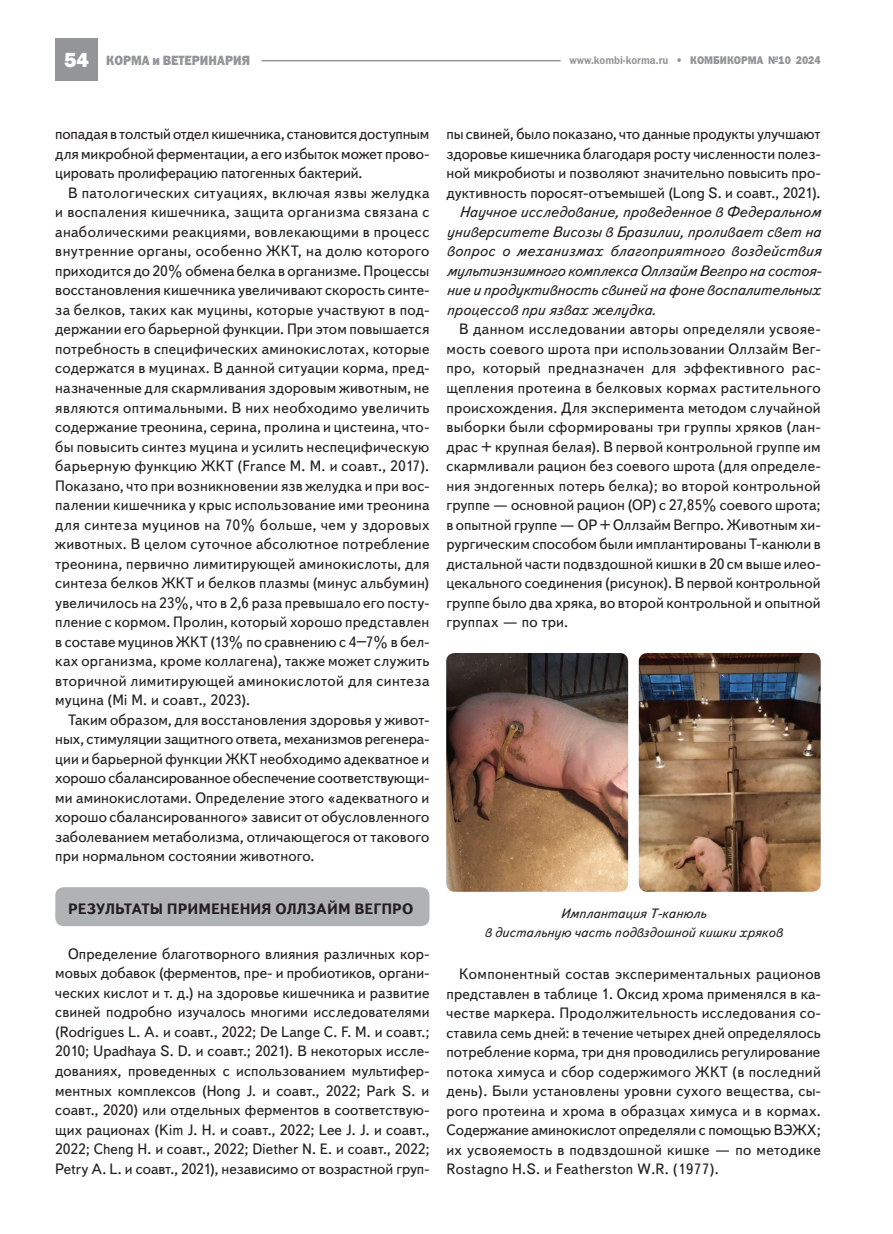
<style>
.page{position:relative;width:893px;height:1234px;background:#fff}
.page>*{position:absolute;margin:0;border:0;box-sizing:border-box;transform-origin:0 0}
.Osnovnoy_text-10-13{font:15px/19.5px "Text Book C";letter-spacing:.005em;color:#231f20;text-align:justify}
.Osnovnoy_text-10-13-2{font:italic 15px/19.5px "Text Book C";letter-spacing:-.01em;color:#231f20;text-align:justify}
.Osnovnoy_text-10-13-3{font:700 15px "Text Book C";letter-spacing:.005em;color:#231f20}
.Podrisunochnaya_podp{font:italic 13.5px "Text Book C";color:#231f20}
.t1{font:13.5px "Franklin Gothic Heavy C";color:#939598;scale:.9 1}
.t2{font:11.25px "Franklin Gothic Demi C";color:#939598;scale:.9 1}
.t3{font:11.25px "Franklin Gothic Heavy C";color:#939598;scale:.9 1}
.s1{font-family:"Franklin Gothic";font-weight:800;font-size:21px;color:#fff}
.s2{font-family:"Franklin Gothic Heavy C"}
</style>
<div class="page">
<div style="left:55px;top:39px;width:43px;height:42px;background:#939598"></div>
<hr style="left:261px;top:60px;width:300px;height:1px;background:#939598">
<div style="left:55px;top:886px;width:374px;height:39px;background:#b0b2b3;border-radius:9px"></div>
<img style="left:639px;top:653px;width:182px;height:238px">
<img style="left:446px;top:653px;width:182px;height:238px">
<p class="t1" style="left:64px;top:53px;width:208px"><span class="s1">54</span> корма и ВЕТЕРИНАРИЯ</p>
<p class="t2" style="left:569px;top:54px;width:144px">www.kombi-korma.ru <span class="s2">• КОМ</span></p>
<p class="t3" style="left:713px;top:54px;width:25px">БИКОРМА</p>
<p class="t3" style="left:768px;top:54px;width:60px">№10 2024</p>
<p class="Osnovnoy_text-10-13" style="left:55px;top:125px;width:376px">попадая в толстый отдел кишечника, становится доступным для микробной ферментации, а его избыток может прово&shy;цировать пролиферацию патогенных бактерий.</p>
<p class="Osnovnoy_text-10-13" style="left:55px;top:183px;width:376px;text-indent:13px">В патологических ситуациях, включая язвы желудка и воспаления кишечника, защита организма связана с анаболическими реакциями, вовлекающими в процесс внутренние органы, особенно ЖКТ, на долю которого приходится до 20% обмена белка в организме. Процессы восстановления кишечника увеличивают скорость синте&shy;за белков, таких как муцины, которые участвуют в под&shy;держании его барьерной функции. При этом повышается потребность в специфических аминокислотах, которые содержатся в муцинах. В данной ситуации корма, пред&shy;назначенные для скармливания здоровым животным, не являются оптимальными. В них необходимо увеличить содержание треонина, серина, пролина и цистеина, что&shy;бы повысить синтез муцина и усилить неспецифическую барьерную функцию ЖКТ (France M. M. и соавт., 2017).<br>Показано, что при возникновении язв желудка и при вос&shy;палении кишечника у крыс использование ими треонина для синтеза муцинов на 70% больше, чем у здоровых животных. В целом суточное абсолютное потребление треонина, первично лимитирующей аминокислоты, для синтеза белков ЖКТ и белков плазмы (минус альбумин) увеличилось на 23%, что в 2,6 раза превышало его посту&shy;пление с кормом. Пролин, который хорошо представлен в составе муцинов ЖКТ (13% по сравнению с 4–7% в бел&shy;ках организма, кроме коллагена), также может служить вторичной лимитирующей аминокислотой для синтеза муцина (Mi M. и соавт., 2023).</p>
<p class="Osnovnoy_text-10-13" style="left:55px;top:710px;width:376px;text-indent:13px">Таким образом, для восстановления здоровья у живот&shy;ных, стимуляции защитного ответа, механизмов регенера&shy;ции и барьерной функции ЖКТ необходимо адекватное и хорошо сбалансированное обеспечение соответствующи&shy;ми аминокислотами. Определение этого «адекватного и хорошо сбалансированного» зависит от обусловленного заболеванием метаболизма, отличающегося от такового при нормальном состоянии животного.</p>
<p class="Osnovnoy_text-10-13-3" style="left:68px;top:899px;width:347px">РЕЗУЛЬТАТЫ ПРИМЕНЕНИЯ ОЛЛЗАЙМ ВЕГПРО</p>
<p class="Osnovnoy_text-10-13" style="left:55px;top:944px;width:376px;text-indent:13px">Определение благотворного влияния различных кор&shy;мовых добавок (ферментов, пре- и пробиотиков, органи&shy;ческих кислот и т. д.) на здоровье кишечника и развитие свиней подробно изучалось многими исследователями (Rodrigues L. A. и соавт., 2022; De Lange C. F. M. и соавт.; 2010; Upadhaya S. D. и соавт.; 2021). В некоторых иссле&shy;дованиях, проведенных с использованием мультифер&shy;ментных комплексов (Hong J. и соавт., 2022; Park S. и соавт., 2020) или отдельных ферментов в соответствую&shy;щих рационах (Kim J. H. и соавт., 2022; Lee J. J. и соавт., 2022; Cheng H. и соавт., 2022; Diether N. E. и соавт., 2022;</p>
<p class="Osnovnoy_text-10-13" style="left:55px;top:1158px;width:376px">Petry A. L. и соавт., 2021), независимо от возрастной груп-</p>
<p class="Osnovnoy_text-10-13" style="left:446px;top:125px;width:376px">пы свиней, было показано, что данные продукты улучшают здоровье кишечника благодаря росту численности полез&shy;ной микробиоты и позволяют значительно повысить про&shy;дуктивность поросят-отъемышей (Long S. и соавт., 2021).</p>
<p class="Osnovnoy_text-10-13-2" style="left:446px;top:202px;width:377px;text-indent:13px">Научное исследование, проведенное в Федеральном университете Висозы в Бразилии, проливает свет на вопрос о механизмах благоприятного воздействия мультиэнзимного комплекса Оллзайм Вегпро на состоя&shy;ние и продуктивность свиней на фоне воспалительных процессов при язвах желудка.</p>
<p class="Osnovnoy_text-10-13" style="left:446px;top:320px;width:376px;text-indent:13px">В данном исследовании авторы определяли усвояе&shy;мость соевого шрота при использовании Оллзайм Вег&shy;про, который предназначен для эффективного рас&shy;щепления протеина в белковых кормах растительного происхождения. Для эксперимента методом случайной выборки были сформированы три группы хряков (лан&shy;драс + крупная белая). В первой контрольной группе им скармливали рацион без соевого шрота (для определе&shy;ния эндогенных потерь белка); во второй контрольной группе — основной рацион (ОР) с 27,85% соевого шрота; в опытной группе — ОР + Оллзайм Вегпро. Животным хи&shy;рургическим способом были имплантированы Т-канюли в дистальной части подвздошной кишки в 20 см выше илео&shy;цекального соединения (рисунок). В первой контрольной группе было два хряка, во второй контрольной и опытной группах — по три.</p>
<p class="Podrisunochnaya_podp" style="left:560px;top:905px;width:147px">Имплантация Т-канюль</p>
<p class="Podrisunochnaya_podp" style="left:484px;top:924px;width:299px">в дистальную часть подвздошной кишки хряков</p>
<p class="Osnovnoy_text-10-13" style="left:446px;top:964px;width:376px;text-indent:13px">Компонентный состав экспериментальных рационов представлен в таблице 1. Оксид хрома применялся в ка&shy;честве маркера. Продолжительность исследования со&shy;ставила семь дней: в течение четырех дней определялось потребление корма, три дня проводились регулирование потока химуса и сбор содержимого ЖКТ (в последний день). Были установлены уровни сухого вещества, сы&shy;рого протеина и хрома в образцах химуса и в кормах.<br>Содержание аминокислот определяли с помощью ВЭЖХ; их усвояемость в подвздошной кишке — по методике Rostagno H.S. и Featherston W.R. (1977).</p>
</div>
